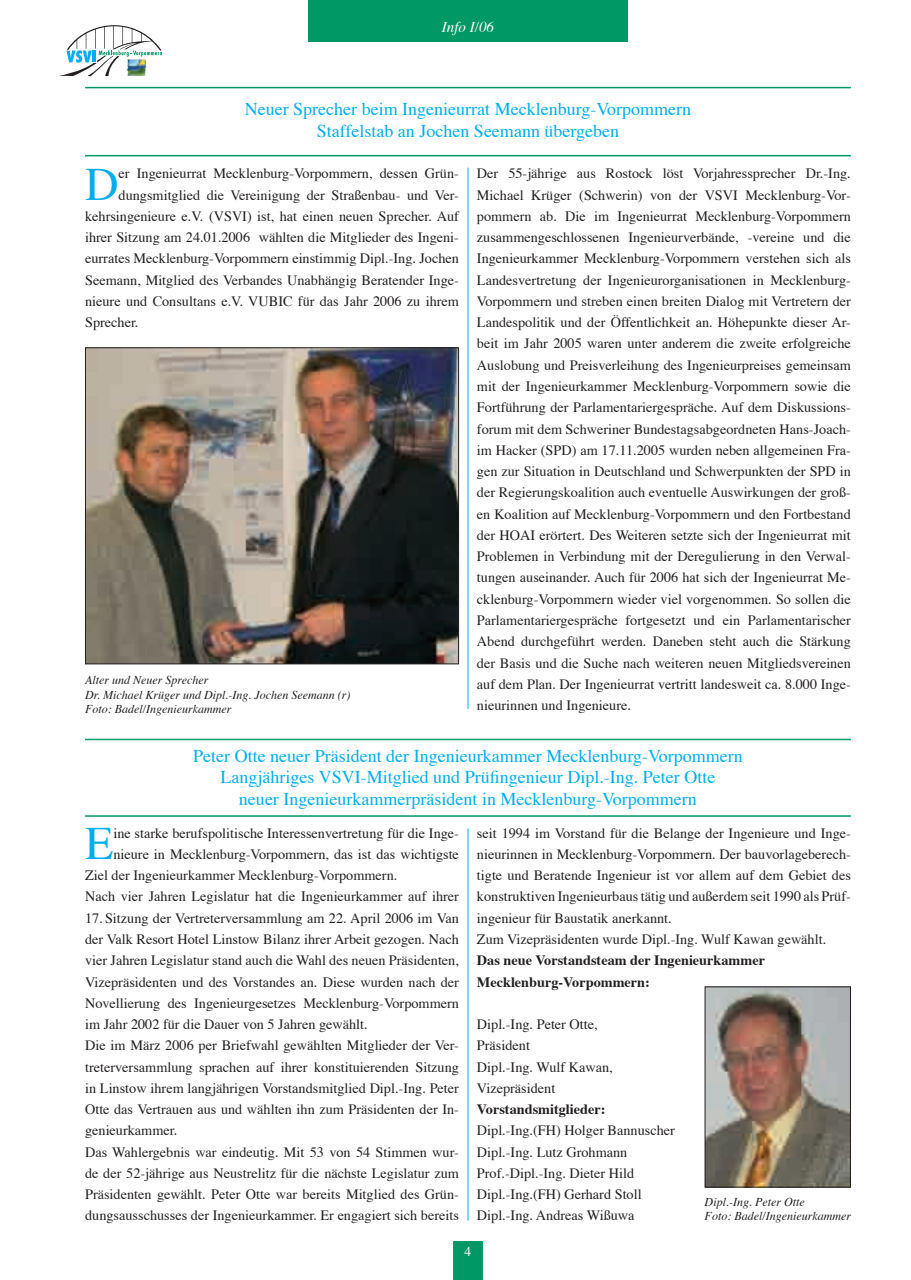
<style>
.page{position:relative;width:911px;height:1280px;background:#fff}
.page>*{position:absolute;margin:0;border:0;box-sizing:border-box;transform-origin:0 0}
.t1{font:46.35px "Times";color:#00aeef}
.t2{font:18px/21.6px "Times";color:#00aeef;text-align:center}
.t3{font:italic 15px "Times";color:#fff}
.t4{font:14.25px/21.3px "Times";color:#231f20}
.t5{font:700 14.25px/21.3px "Times";color:#231f20}
.t6{font:13.5px "Times";color:#fff}
.t7{font:italic 12px/14.4px "Times";color:#231f20}
</style>
<div class="page">
<svg style="left:60px;top:25px;width:102px;height:51px"></svg>
<img style="left:126px;top:59px;width:21px;height:17px">
<div style="left:453px;top:1241px;width:30px;height:39px;background:#009864"></div>
<div style="left:308px;top:0;width:319px;height:42px;background:#009864"></div>
<img style="left:87px;top:349px;width:370px;height:313px">
<div style="left:85px;top:347px;width:374px;height:317px;border:1px solid #231f20"></div>
<img style="left:706px;top:988px;width:142px;height:197px">
<div style="left:704px;top:986px;width:146px;height:201px;border:1px solid #231f20"></div>
<hr style="left:467px;top:168px;width:1px;height:541px;background:#00aeef">
<hr style="left:467px;top:828px;width:1px;height:392px;background:#00aeef">
<hr style="left:85px;top:738px;width:765px;height:2px;background:#009864">
<hr style="left:85px;top:815px;width:765px;height:1px;background:#009864">
<hr style="left:85px;top:155px;width:765px;height:1px;background:#009864">
<hr style="left:85px;top:87px;width:765px;height:1px;background:#009864">
<p class="t3" style="left:442px;top:21px;width:54px">Info I/06</p>
<p class="t2" style="left:245px;top:100px;width:448px">Neuer Sprecher beim Ingenieurrat Mecklenburg-Vorpommern<br>Staffelstab an Jochen Seemann übergeben</p>
<h1 class="t1" style="left:85px;top:165px;width:35px">D</h1>
<p class="t4" style="left:119px;top:164px;width:342px">er Ingenieurrat Mecklenburg-Vorpommern, dessen Grün-</p>
<p class="t4" style="left:119px;top:185px;width:342px">dungsmitglied die Vereinigung der Straßenbau- und Ver-</p>
<p class="t4" style="left:85px;top:207px;width:375px">kehrsingenieure e.V. (VSVI) ist, hat einen neuen Sprecher. Auf</p>
<p class="t4" style="left:85px;top:228px;width:375px">ihrer Sitzung am 24.01.2006 wählten die Mitglieder des Ingeni-</p>
<p class="t4" style="left:85px;top:249px;width:375px">eurrates Mecklenburg-Vorpommern einstimmig Dipl.-Ing. Jochen</p>
<p class="t4" style="left:85px;top:270px;width:375px">Seemann, Mitglied des Verbandes Unabhängig Beratender Inge-</p>
<p class="t4" style="left:85px;top:292px;width:375px">nieure und Consultans e.V. VUBIC für das Jahr 2006 zu ihrem</p>
<p class="t4" style="left:85px;top:313px;width:55px">Sprecher.</p>
<p class="t7" style="left:85px;top:674px;width:267px">Alter und Neuer Sprecher<br>Dr. Michael Krüger und Dipl.-Ing. Jochen Seemann (r)<br>Foto: Badel/Ingenieurkammer</p>
<p class="t4" style="left:477px;top:164px;width:375px;text-align:justify">Der 55-jährige aus Rostock löst Vorjahressprecher Dr.-Ing.<br>Michael Krüger (Schwerin) von der VSVI Mecklenburg-Vor&shy;pommern ab. Die im Ingenieurrat Mecklenburg-Vorpommern zusammengeschlossenen Ingenieurverbände, -vereine und die Ingenieurkammer Mecklenburg-Vorpommern verstehen sich als Landesvertretung der Ingenieurorganisationen in Mecklenburg-Vorpommern und streben einen breiten Dialog mit Vertretern der Landespolitik und der Öffentlichkeit an. Höhepunkte dieser Ar&shy;beit im Jahr 2005 waren unter anderem die zweite erfolgreiche Auslobung und Preisverleihung des Ingenieurpreises gemeinsam mit der Ingenieurkammer Mecklenburg-Vorpommern sowie die Fortführung der Parlamentariergespräche. Auf dem Diskussions&shy;forum mit dem Schweriner Bundestagsabgeordneten Hans-Joach&shy;im Hacker (SPD) am 17.11.2005 wurden neben allge meinen Fra&shy;gen zur Situation in Deutschland und Schwerpunkten der SPD in der Regierungskoalition auch eventuelle Auswirkungen der groß&shy;en Koalition auf Mecklenburg-Vorpommern und den Fortbestand der HOAI erörtert. Des Weiteren setzte sich der Ingenieurrat mit Problemen in Verbindung mit der Deregulierung in den Verwal&shy;tungen auseinander. Auch für 2006 hat sich der Ingenieurrat Me&shy;cklenburg-Vorpommern wieder viel vorgenommen. So sollen die Parlamentariergespräche fortgesetzt und ein Parlamentarischer Abend durchgeführt werden. Daneben steht auch die Stärkung der Basis und die Suche nach weiteren neuen Mitgliedsvereinen auf dem Plan. Der Ingenieurrat vertritt landesweit ca. 8.000 Inge&shy;nieurinnen und Ingenieure.</p>
<p class="t2" style="left:193px;top:746px;width:551px">Peter Otte neuer Präsident der Ingenieurkammer Mecklenburg-Vorpommern<br>Langjähriges VSVI-Mitglied und Prüfingenieur Dipl.-Ing. Peter Otte<br>neuer Ingenieurkammerpräsident in Mecklenburg-Vorpommern</p>
<h1 class="t1" style="left:85px;top:824px;width:30px">E</h1>
<p class="t4" style="left:113px;top:823px;width:347px">ine starke berufspolitische Interessenvertretung für die Inge-</p>
<p class="t4" style="left:113px;top:844px;width:347px">nieure in Mecklenburg-Vorpommern, das ist das wichtigste</p>
<p class="t4" style="left:85px;top:866px;width:314px">Ziel der Ingenieurkammer Mecklenburg-Vorpommern.</p>
<p class="t4" style="left:85px;top:887px;width:375px">Nach vier Jahren Legislatur hat die Ingenieurkammer auf ihrer</p>
<p class="t4" style="left:85px;top:908px;width:375px">17. Sitzung der Vertreterversammlung am 22. April 2006 im Van der Valk Resort Hotel Linstow Bilanz ihrer Arbeit gezogen. Nach vier Jahren Legislatur stand auch die Wahl des neuen Präsidenten, Vizepräsidenten und des Vorstandes an. Diese wurden nach der Novellierung des Ingenieurgesetzes Mecklenburg-Vorpommern im Jahr 2002 für die Dauer von 5 Jahren gewählt.<br>Die im März 2006 per Briefwahl gewählten Mitglieder der Ver&shy;treterversammlung sprachen auf ihrer konstituierenden Sitzung in Linstow ihrem langjährigen Vorstandsmitglied Dipl.-Ing. Peter Otte das Vertrauen aus und wählten ihn zum Präsidenten der In&shy;genieurkammer.<br>Das Wahlergebnis war eindeutig. Mit 53 von 54 Stimmen wur&shy;de der 52-jährige aus Neustrelitz für die nächste Legislatur zum Präsidenten gewählt. Peter Otte war bereits Mitglied des Grün&shy;dungsausschusses der Ingenieurkammer. Er engagiert sich bereits</p>
<p class="t4" style="left:477px;top:823px;width:375px">seit 1994 im Vorstand für die Belange der Ingenieure und Inge&shy;nieurinnen in Mecklenburg-Vorpommern. Der bauvorlageberech&shy;tigte und Beratende Ingenieur ist vor allem auf dem Gebiet des konstruktiven Ingenieurbaus tätig und außerdem seit 1990 als Prüf&shy;ingenieur für Baustatik anerkannt.<br>Zum Vizepräsidenten wurde Dipl.-Ing. Wulf Kawan gewählt.</p>
<p class="t5" style="left:477px;top:951px;width:289px">Das neue Vorstandsteam der Ingenieurkammer<br>Mecklenburg-Vorpommern:</p>
<p class="t4" style="left:477px;top:1014px;width:137px">Dipl.-Ing. Peter Otte,<br>Präsident<br>Dipl.-Ing. Wulf Kawan,<br>Vizepräsident</p>
<p class="t5" style="left:477px;top:1099px;width:130px">Vorstandsmitglieder:</p>
<p class="t4" style="left:477px;top:1121px;width:199px">Dipl.-Ing.(FH) Holger Bannuscher<br>Dipl.-Ing. Lutz Grohmann<br>Prof.-Dipl.-Ing. Dieter Hild<br>Dipl.-Ing.(FH) Gerhard Stoll<br>Dipl.-Ing. Andreas Wißuwa</p>
<p class="t7" style="left:704px;top:1195px;width:148px">Dipl.-Ing. Peter Otte<br>Foto: Badel/Ingenieurkammer</p>
<p class="t6" style="left:464px;top:1245px;width:8px">4</p>
</div>
